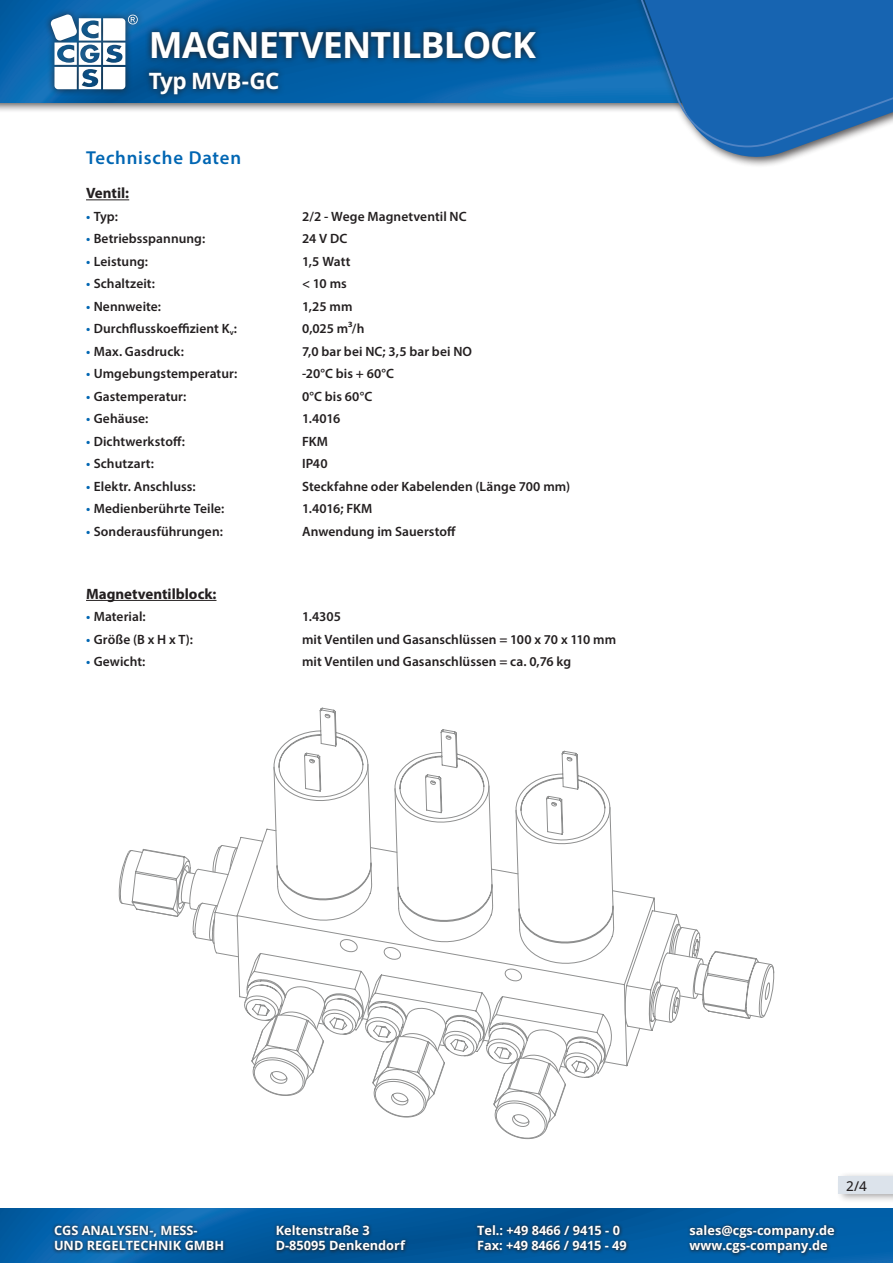
<style>
.page{position:relative;width:893px;height:1263px;background:#fff}
.page>*{position:absolute;margin:0;border:0;box-sizing:border-box;transform-origin:0 0}
.t1{font:700 36px "Open Sans";letter-spacing:-.025em;color:#fff}
.t2{font:700 22.5px "Open Sans";letter-spacing:-.02em;color:#fff}
.t3{font:600 18.75px "Myriad Pro";letter-spacing:.04em;color:#0166b3}
.t4{font:700 15px "Myriad Pro";color:#231f20}
.t5{font:600 13.5px "Myriad Pro";letter-spacing:.005em;color:#231f20}
.t6{font:500 13.5px "Open Sans";color:#231f20}
.t7{font:700 12.75px/15px "Open Sans";color:#fff}
.s1{color:#0166b3}
</style>
<div class="page">
<img style="left:0;top:1209px;width:893px;height:54px">
<div style="left:0;top:0;width:893px;height:113px;background:#231f20;opacity:.75"></div>
<img style="left:0;top:0;width:592px;height:102px">
<div style="left:592px;top:0;width:301px;height:168px;background:#231f20;opacity:.75"></div>
<svg style="left:598px;top:147px;width:295px;height:16px"></svg>
<svg style="left:595px;top:0;width:298px;height:147px;background:#3277b8"></svg>
<div style="left:44px;top:8px;width:100px;height:88px;background:#231f20;opacity:.75"></div>
<svg style="left:50px;top:14px;width:88px;height:75px"></svg>
<svg style="left:474px;top:1222px;width:156px;height:31px;background:#08487b"></svg>
<svg style="left:686px;top:1222px;width:151px;height:35px;background:#085088"></svg>
<svg style="left:51px;top:1223px;width:176px;height:30px;background:#115489"></svg>
<svg style="left:273px;top:1222px;width:136px;height:31px;background:#08477a"></svg>
<svg style="left:142px;top:24px;width:400px;height:78px;background:#075089"></svg>
<div style="left:836px;top:1171px;width:57px;height:32px;background:#231f20;opacity:.39"></div>
<div style="left:839px;top:1176px;width:54px;height:18px;background:#dce3eb"></div>
<hr style="left:86px;top:199px;width:43px;height:1px;background:#231f20">
<hr style="left:86px;top:600px;width:130px;height:1px;background:#231f20">
<svg style="left:120px;top:707px;width:654px;height:418px"></svg>
<h1 class="t1" style="left:149px;top:20px;width:389px">MAGNETVENTILBLOCK</h1>
<h2 class="t2" style="left:149px;top:66px;width:132px">Typ MVB-GC</h2>
<h3 class="t3" style="left:86px;top:145px;width:157px">Technische Daten</h3>
<p class="t4" style="left:86px;top:184px;width:45px">Ventil:</p>
<p class="t5" style="left:86px;top:208px;width:33px"><span class="s1">•</span> Typ:</p>
<p class="t5" style="left:302px;top:208px;width:166px">2/2 - Wege Magnetventil NC</p>
<p class="t5" style="left:86px;top:230px;width:121px"><span class="s1">•</span> Betriebsspannung:</p>
<p class="t5" style="left:302px;top:230px;width:47px">24 V DC</p>
<p class="t5" style="left:86px;top:253px;width:64px"><span class="s1">•</span> Leistung:</p>
<p class="t5" style="left:302px;top:253px;width:50px">1,5 Watt</p>
<p class="t5" style="left:86px;top:275px;width:70px"><span class="s1">•</span> Schaltzeit:</p>
<p class="t5" style="left:302px;top:275px;width:46px">&lt; 10 ms</p>
<p class="t5" style="left:86px;top:298px;width:76px"><span class="s1">•</span> Nennweite:</p>
<p class="t5" style="left:302px;top:298px;width:52px">1,25 mm</p>
<p class="t5" style="left:86px;top:320px;width:152px"><span class="s1">•</span> Durchflusskoeffizient K<sub>v</sub>:</p>
<p class="t5" style="left:302px;top:320px;width:64px">0,025 m³/h</p>
<p class="t5" style="left:86px;top:343px;width:99px"><span class="s1">•</span> Max. Gasdruck:</p>
<p class="t5" style="left:302px;top:343px;width:172px">7,0 bar bei NC; 3,5 bar bei NO</p>
<p class="t5" style="left:86px;top:365px;width:153px"><span class="s1">•</span> Umgebungstemperatur:</p>
<p class="t5" style="left:302px;top:365px;width:94px">-20°C bis + 60°C</p>
<p class="t5" style="left:86px;top:388px;width:102px"><span class="s1">•</span> Gastemperatur:</p>
<p class="t5" style="left:302px;top:388px;width:72px">0°C bis 60°C</p>
<p class="t5" style="left:86px;top:410px;width:64px"><span class="s1">•</span> Gehäuse:</p>
<p class="t5" style="left:302px;top:410px;width:40px">1.4016</p>
<p class="t5" style="left:86px;top:433px;width:100px"><span class="s1">•</span> Dichtwerkstoff:</p>
<p class="t5" style="left:302px;top:433px;width:28px">FKM</p>
<p class="t5" style="left:86px;top:455px;width:69px"><span class="s1">•</span> Schutzart:</p>
<p class="t5" style="left:302px;top:455px;width:27px">IP40</p>
<p class="t5" style="left:86px;top:478px;width:111px"><span class="s1">•</span> Elektr. Anschluss:</p>
<p class="t5" style="left:302px;top:478px;width:269px">Steckfahne oder Kabelenden (Länge 700 mm)</p>
<p class="t5" style="left:86px;top:500px;width:140px"><span class="s1">•</span> Medienberührte Teile:</p>
<p class="t5" style="left:302px;top:500px;width:72px">1.4016; FKM</p>
<p class="t5" style="left:86px;top:523px;width:138px"><span class="s1">•</span> Sonderausführungen:</p>
<p class="t5" style="left:302px;top:523px;width:155px">Anwendung im Sauerstoff</p>
<p class="t4" style="left:86px;top:584px;width:132px">Magnetventilblock:</p>
<p class="t5" style="left:86px;top:608px;width:61px"><span class="s1">•</span> Material:</p>
<p class="t5" style="left:302px;top:608px;width:40px">1.4305</p>
<p class="t5" style="left:86px;top:631px;width:108px"><span class="s1">•</span> Größe (B x H x T):</p>
<p class="t5" style="left:302px;top:631px;width:316px">mit Ventilen und Gasanschlüssen = 100 x 70 x 110 mm</p>
<p class="t5" style="left:86px;top:653px;width:61px"><span class="s1">•</span> Gewicht:</p>
<p class="t5" style="left:302px;top:653px;width:270px">mit Ventilen und Gasanschlüssen = ca. 0,76 kg</p>
<p class="t7" style="left:54px;top:1223px;width:172px">CGS ANALYSEN-, MESS-<br>UND REGELTECHNIK GMBH</p>
<p class="t7" style="left:276px;top:1223px;width:131px">Keltenstraße 3<br>D-85095 Denkendorf</p>
<p class="t6" style="left:846px;top:1176px;width:22px">2/4</p>
<p class="t7" style="left:477px;top:1223px;width:151px">Tel.: +49 8466 / 9415 - 0<br>Fax: +49 8466 / 9415 - 49</p>
<p class="t7" style="left:690px;top:1223px;width:147px">sales@cgs-company.de www.cgs-company.de</p>
</div>
